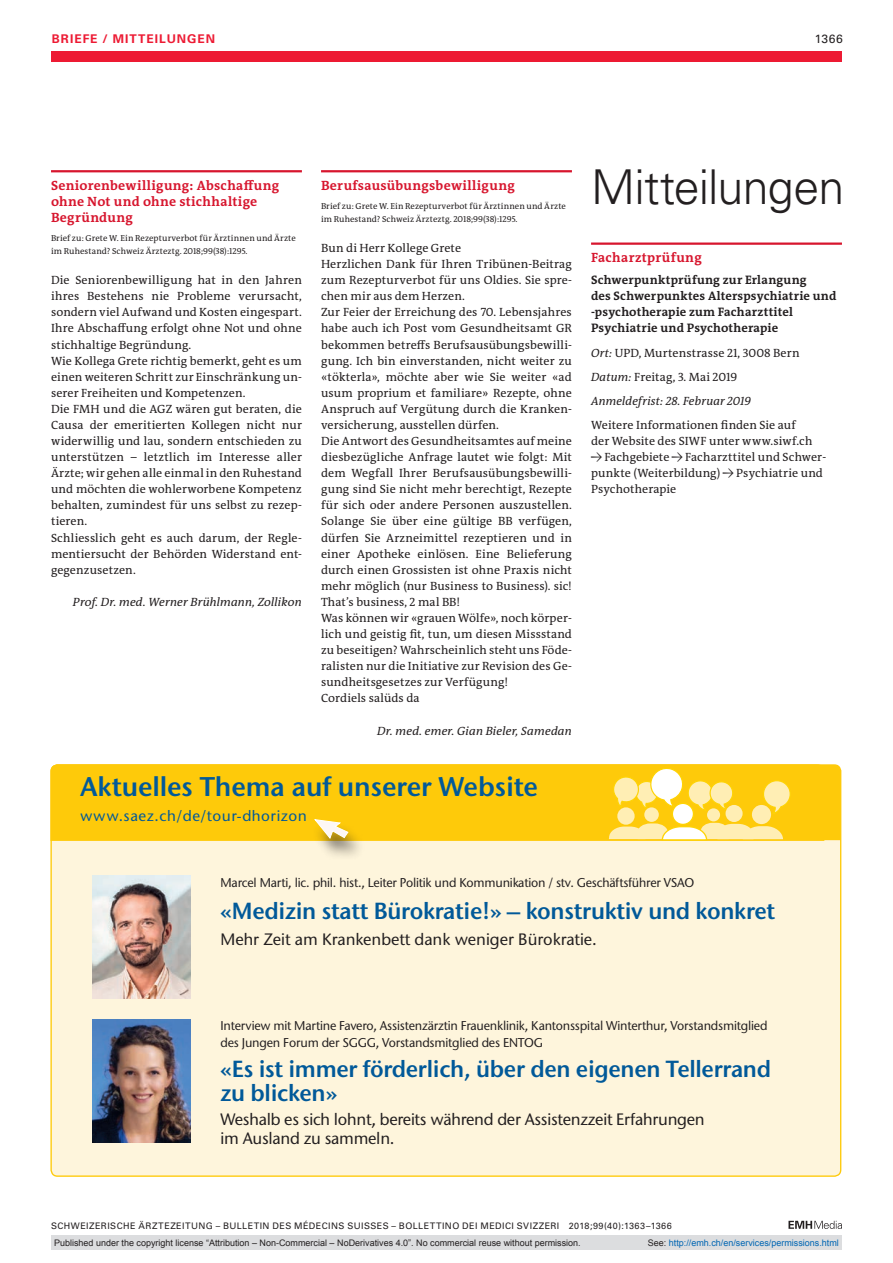
<style>
.page{position:relative;width:893px;height:1263px;background:#fff}
.page>*{position:absolute;margin:0;border:0;box-sizing:border-box;transform-origin:0 0}
.t1{font:300 48px "Univers LT Std";letter-spacing:-.015em;color:#231f20}
.t2{font:600 27px "Stone Sans ITC Std";letter-spacing:-.005em;color:#015999}
.t3{font:600 23.25px/24px "Stone Sans ITC Std";letter-spacing:-.015em;color:#015999}
.t4{font:500 16.5px/18.8px "Stone Sans ITC Std";letter-spacing:-.015em;color:#231f20}
.t5{font:500 15px "Stone Sans ITC Std";letter-spacing:.035em;color:#015999}
.t6{font:700 13.5px/16px "The Antiqua B W7";letter-spacing:.02em;color:#d7162e}
.t7{font:500 12.75px/16.5px "Stone Sans ITC Std";letter-spacing:-.015em;color:#231f20}
.t8{font:700 12.3px/16px "The Antiqua B W7";letter-spacing:.015em;color:#231f20}
.t9{font:12px/16px "The Antiqua B W5 Plain";letter-spacing:.01em;color:#231f20}
.t10{font:italic 12px "The Antiqua B W5 Plain";letter-spacing:.01em;color:#231f20}
.t11{font:700 12px "Univers LT Std";letter-spacing:.085em;color:#ed1a33}
.t12{font:12px "Univers LT Std";color:#231f20}
.t13{font:9px "Arial";color:#231f20}
.t14{font:9px "Univers LT Std";letter-spacing:.05em;color:#231f20}
.t15{font:9px "Arial";color:#0166b3}
.t16{font:8.7px/13.5px "The Antiqua B W5 Plain";letter-spacing:.01em;color:#231f20}
.s1{font-style:italic}
.s2{color:#231f20}
</style>
<div class="page">
<svg style="left:788px;top:1221px;width:54px;height:8px"></svg>
<hr style="left:51px;top:170px;width:251px;height:2px;background:#d7162e">
<hr style="left:321px;top:170px;width:251px;height:2px;background:#d7162e">
<hr style="left:591px;top:242px;width:251px;height:3px;background:#d7162e">
<div style="left:51px;top:51px;width:791px;height:11px;background:#ed1a33"></div>
<div style="left:51px;top:765px;width:790px;height:411px;background:#fef5dc;border-radius:6px"></div>
<svg style="left:50px;top:764px;width:775px;height:77px;background:#fecd20"></svg>
<div style="left:51px;top:765px;width:790px;height:75px;background:#feca0a"></div>
<svg style="left:760px;top:777px;width:34px;height:39px"></svg>
<svg style="left:611px;top:765px;width:124px;height:47px;background:#fedb5a"></svg>
<div style="left:707px;top:808px;width:13px;height:13px;background:#ffeeb4;border-radius:50%"></div>
<div style="left:725px;top:805px;width:18px;height:17px;background:#ffeeb4;border-radius:50%"></div>
<div style="left:644px;top:807px;width:15px;height:15px;background:#ffeeb4;border-radius:50%"></div>
<div style="left:617px;top:807px;width:18px;height:18px;background:#ffeeb4;border-radius:50%"></div>
<div style="left:672px;top:803px;width:21px;height:21px;background:#fff;border-radius:50%"></div>
<div style="left:672px;top:803px;width:22px;height:22px;border:1px solid #fed304;border-radius:50%"></div>
<svg style="left:609px;top:823px;width:174px;height:17px;background:#fee792"></svg>
<div style="left:752px;top:805px;width:19px;height:19px;background:#ffeeb4;border-radius:50%"></div>
<div style="left:311px;top:821px;width:55px;height:41px;background:#231f20;opacity:.6"></div>
<svg style="left:314px;top:818px;width:35px;height:22px"></svg>
<img style="left:93px;top:875px;width:98px;height:124px">
<img style="left:93px;top:1019px;width:98px;height:124px">
<div style="left:51px;top:1235px;width:791px;height:15px;background:#dcdddf"></div>
<p class="t11" style="left:52px;top:31px;width:165px">BRIEFE / MITTEILUNGEN</p>
<p class="t12" style="left:815px;top:31px;width:29px">1366</p>
<p class="t6" style="left:51px;top:177px;width:230px">Seniorenbewilligung: Abschaffung ohne Not und ohne stichhaltige<br>Begründung</p>
<p class="t16" style="left:51px;top:231px;width:246px">Brief zu: Grete W. Ein Rezepturverbot für Ärztinnen und Ärzte im Ruhestand? Schweiz Ärzteztg. 2018;99(38):1295.</p>
<p class="t9" style="left:51px;top:272px;width:252px">Die Seniorenbewilligung hat in den Jahren ihres Bestehens nie Probleme verursacht, sondern viel Aufwand und Kosten eingespart.<br>Ihre Abschaffung erfolgt ohne Not und ohne stichhaltige Begründung.<br>Wie Kollega Grete richtig bemerkt, geht es um einen weiteren Schritt zur Einschränkung un&shy;serer Freiheiten und Kompetenzen.<br>Die FMH und die AGZ wären gut beraten, die Causa der emeritierten Kollegen nicht nur widerwillig und lau, sondern entschieden zu unterstützen – letztlich im Interesse aller Ärzte; wir gehen alle einmal in den Ruhestand und möchten die wohlerworbene Kompetenz behalten, zumindest für uns selbst zu rezep&shy;tieren.<br>Schliesslich geht es auch darum, der Regle&shy;mentiersucht der Behörden Widerstand ent&shy;gegenzusetzen.</p>
<p class="t10" style="left:73px;top:594px;width:230px">Prof. Dr. med. Werner Brühlmann, Zollikon</p>
<p class="t6" style="left:321px;top:177px;width:195px">Berufsausübungsbewilligung</p>
<p class="t16" style="left:321px;top:199px;width:246px">Brief zu: Grete W. Ein Rezepturverbot für Ärztinnen und Ärzte im Ruhestand? Schweiz Ärzteztg. 2018;99(38):1295.</p>
<p class="t9" style="left:321px;top:240px;width:252px">Bun di Herr Kollege Grete<br>Herzlichen Dank für Ihren Tribünen-Beitrag zum Rezepturverbot für uns Oldies. Sie spre&shy;chen mir aus dem Herzen.<br>Zur Feier der Erreichung des 70. Lebensjahres habe auch ich Post vom Gesundheitsamt GR bekommen betreffs Berufsausübungsbewilli&shy;gung. Ich bin einverstanden, nicht weiter zu «tökterla», möchte aber wie Sie weiter «ad usum proprium et familiare» Rezepte, ohne Anspruch auf Vergütung durch die Kranken&shy;versicherung, ausstellen dürfen.<br>Die Antwort des Gesundheitsamtes auf meine diesbezügliche Anfrage lautet wie folgt: Mit dem Wegfall Ihrer Berufsausübungsbewilli&shy;gung sind Sie nicht mehr berechtigt, Rezepte für sich oder andere Personen auszustellen.<br>Solange Sie über eine gültige BB verfügen, dürfen Sie Arzneimittel rezeptieren und in einer Apotheke einlösen. Eine Belieferung durch einen Grossisten ist ohne Praxis nicht mehr möglich (nur Business to Business). sic!<br>That’s business, 2 mal BB!<br>Was können wir «grauen Wölfe», noch körper&shy;lich und geistig fit, tun, um diesen Missstand zu beseitigen? Wahrscheinlich steht uns Föde&shy;ralisten nur die Initiative zur Revision des Ge&shy;sundheitsgesetzes zur Verfügung!<br>Cordiels salüds da</p>
<p class="t10" style="left:377px;top:723px;width:196px">Dr. med. emer. Gian Bieler, Samedan</p>
<h2 class="t2" style="left:80px;top:770px;width:459px">Aktuelles Thema auf unserer Website</h2>
<p class="t5" style="left:80px;top:806px;width:228px">www.saez.ch/de/tour-dhorizon</p>
<h1 class="t1" style="left:591px;top:158px;width:255px">Mitteilungen</h1>
<p class="t6" style="left:591px;top:250px;width:112px">Facharztprüfung</p>
<p class="t8" style="left:591px;top:272px;width:247px">Schwerpunktprüfung zur Erlangung<br>des Schwerpunktes Alterspsychiatrie und -psychotherapie zum Facharzttitel Psychiatrie und Psychotherapie</p>
<p class="t9" style="left:591px;top:340px;width:210px;line-height:24.2px"><span class="s1">Ort:</span> UPD, Murtenstrasse 21, 3008 Bern<br><span class="s1">Datum:</span> Freitag, 3. Mai 2019<br><span class="s1">Anmeldefrist: 28. Februar 2019</span></p>
<p class="t9" style="left:591px;top:417px;width:223px">Weitere Informationen finden Sie auf der Website des SIWF unter www.siwf.ch</p>
<p class="t9" style="left:591px;top:449px;width:237px">→ Fachgebiete → Facharzttitel und Schwer&shy;punkte (Weiterbildung) → Psychiatrie und<br>Psychotherapie</p>
<p class="t7" style="left:221px;top:874px;width:475px">Marcel Marti, lic. phil. hist., Leiter Politik und Kommunikation / stv. Geschäftsführer VSAO</p>
<h3 class="t3" style="left:221px;top:898px;width:556px">«Medizin statt Bürokratie!» – konstruktiv und konkret</h3>
<h3 class="t4" style="left:221px;top:930px;width:378px">Mehr Zeit am Krankenbett dank weniger Bürokratie.</h3>
<p class="t7" style="left:221px;top:1018px;width:548px">Interview mit Martine Favero, Assistenzärztin Frauenklinik, Kantonsspital Winterthur, Vorstandsmitglied des Jungen Forum der SGGG, Vorstandsmitglied des ENTOG</p>
<h3 class="t3" style="left:221px;top:1057px;width:552px">«Es ist immer förderlich, über den eigenen Tellerrand zu blicken»</h3>
<h3 class="t4" style="left:221px;top:1110px;width:486px">Weshalb es sich lohnt, bereits während der Assistenzzeit Erfahrungen im Ausland zu sammeln.</h3>
<p class="t14" style="left:51px;top:1220px;width:622px">SCHWEIZERISCHE ÄRZTEZEITUNG – BULLETIN DES MÉDECINS SUISSES – BOLLETTINO DEI MEDICI SVIZZERI 2018;99(40):1363–1366</p>
<p class="t13" style="left:54px;top:1237px;width:528px">Published under the copyright license “Attribution – Non-Commercial – NoDerivatives 4.0”. No commercial reuse without permission.</p>
<p class="t15" style="left:648px;top:1237px;width:193px"><span class="s2">See:</span> http://emh.ch/en/services/permissions.html</p>
</div>
